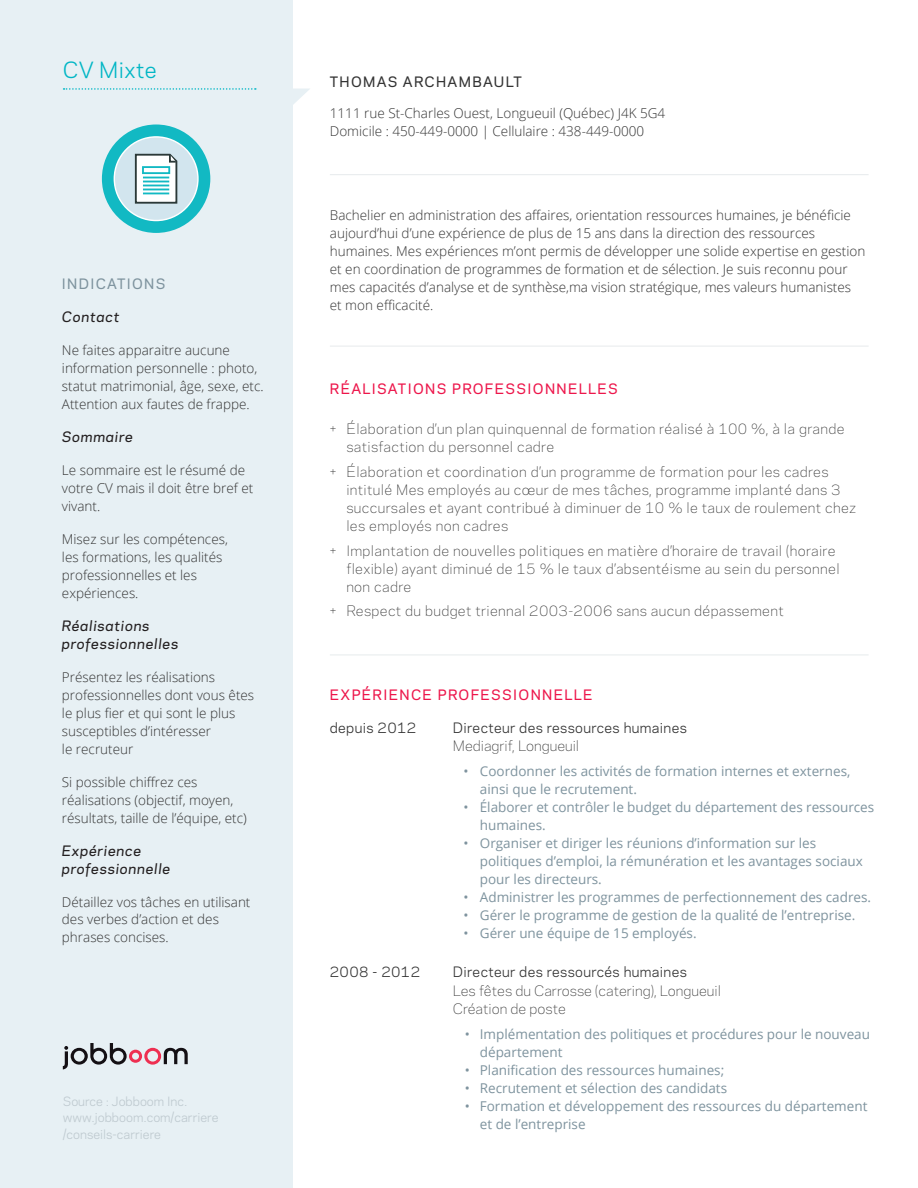
<style>
.page{position:relative;width:918px;height:1188px;background:#fff}
.page>*{position:absolute;margin:0;border:0;box-sizing:border-box;transform-origin:0 0}
.t1{font:21px "Galaxie Polaris";letter-spacing:.025em;color:#00b6c5}
.t2{font:300 13.5px/18px "Open Sans";color:#333}
.t3{font:13.5px/18px "Open Sans";color:#7e939e}
.t4{font:300 13.5px/18px "Galaxie Polaris";letter-spacing:.025em;color:#333}
.t5{font:13.5px "Galaxie Polaris";letter-spacing:.025em;color:#333}
.t6{font:300 13.5px/18px "Galaxie Polaris";color:#333}
.t7{font:italic 500 13.5px/18px "Galaxie Polaris";letter-spacing:.05em;color:#231f20}
.t8{font:500 13.5px "Galaxie Polaris";letter-spacing:.1em;color:#ed164b}
.t9{font:500 13.5px "Galaxie Polaris";letter-spacing:.1em;color:#333}
.t10{font:500 13.5px "Galaxie Polaris";letter-spacing:.1em;color:#7e939e}
.t11{font:12px/16.5px "Galaxie Polaris";color:#bec9cf}
</style>
<div class="page">
<div style="left:0;top:0;width:292px;height:1188px;background:#e7f0f4"></div>
<hr style="left:330px;top:655px;width:539px;height:1px;background:#cdd5d9">
<hr style="left:330px;top:346px;width:539px;height:1px;background:#cdd5d9">
<hr style="left:330px;top:174px;width:539px;height:1px;background:#cdd5d9">
<svg style="left:63px;top:1043px;width:125px;height:26px"></svg>
<svg style="left:64px;top:88px;width:246px;height:45px"></svg>
<div style="left:102px;top:124px;width:108px;height:109px;background:#12b9c3;border-radius:50%"></div>
<div style="left:114px;top:136px;width:85px;height:85px;background:#d2e5ee;border:1px solid #fff;border-radius:50%"></div>
<svg style="left:134px;top:153px;width:44px;height:51px;background:#b4d3d5"></svg>
<h1 class="t1" style="left:63px;top:54px;width:96px">CV Mixte</h1>
<p class="t10" style="left:62px;top:273px;width:105px">INDICATIONS</p>
<p class="t7" style="left:62px;top:307px;width:59px">Contact</p>
<p class="t2" style="left:62px;top:340px;width:203px">Ne faites apparaitre aucune information personnelle : photo, statut matrimonial, âge, sexe, etc.<br>Attention aux fautes de frappe.</p>
<p class="t7" style="left:62px;top:427px;width:73px">Sommaire</p>
<p class="t2" style="left:62px;top:460px;width:193px">Le sommaire est le résumé de votre CV mais il doit être bref et vivant.</p>
<p class="t2" style="left:62px;top:529px;width:168px">Misez sur les compétences, les formations, les qualités professionnelles et les expériences.</p>
<p class="t7" style="left:62px;top:616px;width:118px">Réalisations professionnelles</p>
<p class="t2" style="left:62px;top:667px;width:194px">Présentez les réalisations professionnelles dont vous êtes le plus fier et qui sont le plus susceptibles d’intéresser<br>le recruteur</p>
<p class="t2" style="left:62px;top:772px;width:186px">Si possible chiffrez ces réalisations (objectif, moyen, résultats, taille de l’équipe, etc)</p>
<p class="t7" style="left:62px;top:841px;width:110px">Expérience professionnelle</p>
<p class="t2" style="left:62px;top:892px;width:190px">Détaillez vos tâches en utilisant des verbes d’action et des phrases concises.</p>
<p class="t11" style="left:63px;top:1092px;width:157px">Source : Jobboom Inc. www.jobboom.com/carriere /conseils-carriere</p>
<p class="t9" style="left:330px;top:72px;width:194px">THOMAS ARCHAMBAULT</p>
<p class="t2" style="left:330px;top:104px;width:337px">1111 rue St-Charles Ouest, Longueuil (Québec) J4K 5G4<br>Domicile : 450-449-0000 | Cellulaire : 438-449-0000</p>
<p class="t2" style="left:330px;top:206px;width:537px">Bachelier en administration des affaires, orientation ressources humaines, je bénéficie aujourd’hui d’une expérience de plus de 15 ans dans la direction des ressources humaines. Mes expériences m’ont permis de développer une solide expertise en gestion et en coordination de programmes de formation et de sélection. Je suis reconnu pour mes capacités d’analyse et de synthèse,ma vision stratégique, mes valeurs humanistes et mon efficacité.</p>
<p class="t8" style="left:330px;top:379px;width:289px">RÉALISATIONS PROFESSIONNELLES</p>
<p class="t4" style="left:346px;top:419px;width:500px;text-indent:-16px">+ Élaboration d’un plan quinquennal de formation réalisé à 100 %, à la grande satisfaction du personnel cadre</p>
<p class="t4" style="left:346px;top:462px;width:512px;text-indent:-16px">+ Élaboration et coordination d’un programme de formation pour les cadres intitulé Mes employés au cœur de mes tâches, programme implanté dans 3 succursales et ayant contribué à diminuer de 10 % le taux de roulement chez les employés non cadres</p>
<p class="t4" style="left:346px;top:541px;width:495px;text-indent:-16px">+ Implantation de nouvelles politiques en matière d’horaire de travail (horaire flexible) ayant diminué de 15 % le taux d’absentéisme au sein du personnel non cadre</p>
<p class="t4" style="left:330px;top:601px;width:455px">+ Respect du budget triennal 2003-2006 sans aucun dépassement</p>
<p class="t8" style="left:330px;top:685px;width:264px">EXPÉRIENCE PROFESSIONNELLE</p>
<p class="t5" style="left:330px;top:718px;width:88px">depuis 2012</p>
<p class="t5" style="left:453px;top:718px;width:236px">Directeur des ressources humaines</p>
<p class="t6" style="left:453px;top:736px;width:128px">Mediagrif, Longueuil</p>
<p class="t3" style="left:480px;top:762px;width:372px;text-indent:-16px">• Coordonner les activités de formation internes et externes, ainsi que le recrutement.</p>
<p class="t3" style="left:480px;top:798px;width:396px;text-indent:-16px">• Élaborer et contrôler le budget du département des ressources humaines.</p>
<p class="t3" style="left:480px;top:834px;width:385px;text-indent:-16px">• Organiser et diriger les réunions d’information sur les politiques d’emploi, la rémunération et les avantages sociaux pour les directeurs.</p>
<p class="t3" style="left:463px;top:888px;width:409px">• Administrer les programmes de perfectionnement des cadres.</p>
<p class="t3" style="left:463px;top:906px;width:394px">• Gérer le programme de gestion de la qualité de l’entreprise.</p>
<p class="t3" style="left:463px;top:924px;width:235px">• Gérer une équipe de 15 employés.</p>
<p class="t5" style="left:330px;top:962px;width:92px">2008 - 2012</p>
<p class="t5" style="left:453px;top:962px;width:236px">Directeur des ressourcés humaines</p>
<p class="t6" style="left:453px;top:981px;width:270px">Les fêtes du Carrosse (catering), Longueuil<br>Création de poste</p>
<p class="t3" style="left:480px;top:1025px;width:392px;text-indent:-15px">• Implémentation des politiques et procédures pour le nouveau département</p>
<p class="t3" style="left:465px;top:1061px;width:261px">• Planification des ressources humaines;</p>
<p class="t3" style="left:465px;top:1079px;width:264px">• Recrutement et sélection des candidats</p>
<p class="t3" style="left:480px;top:1097px;width:389px;text-indent:-15px">• Formation et développement des ressources du département et de l’entreprise</p>
</div>
